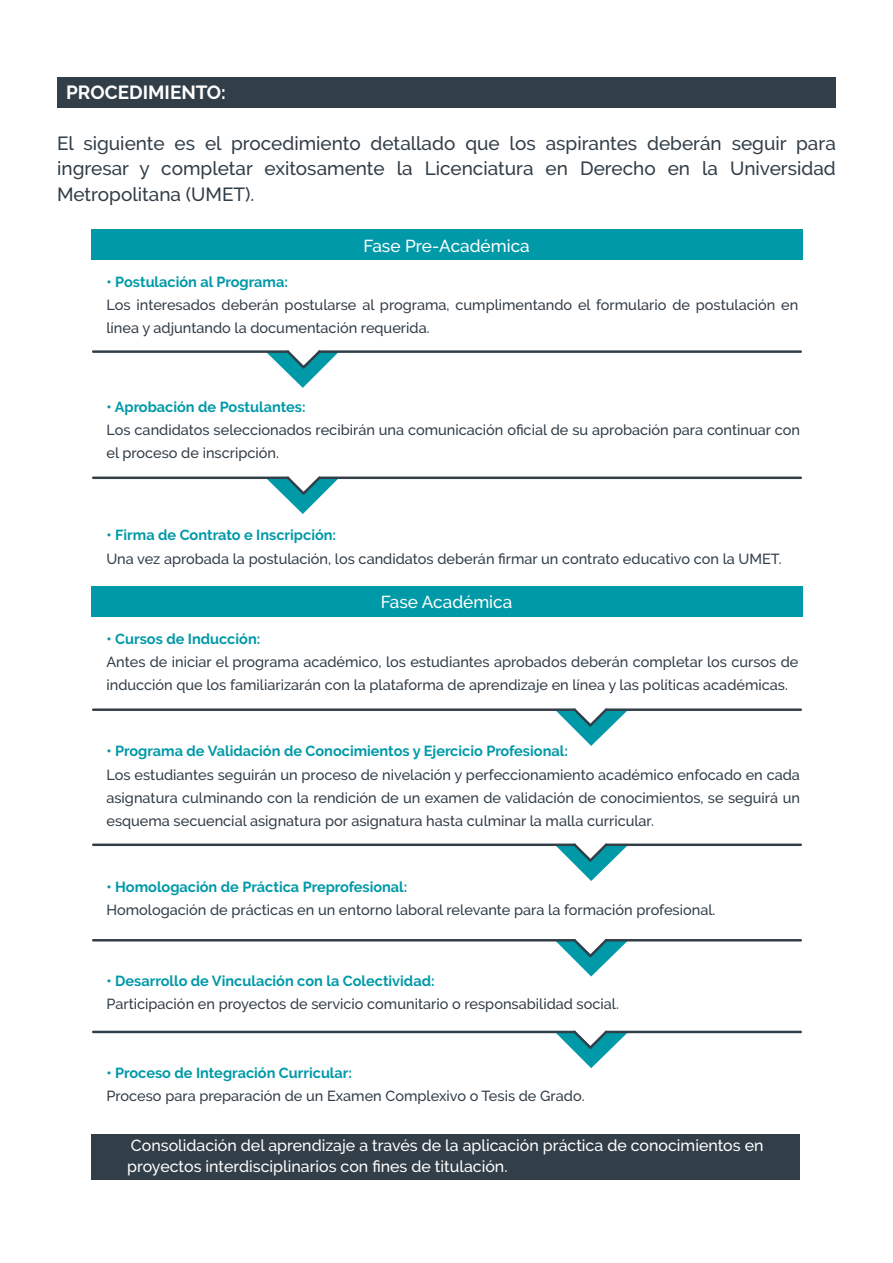
<style>
.page{position:relative;width:893px;height:1263px;background:#fff}
.page>*{position:absolute;margin:0;border:0;box-sizing:border-box;transform-origin:0 0}
.t1{font:500 19.05px/25.5px "Raleway";color:#323e48;text-align:justify}
.t2{font:700 19.05px "Raleway";color:#fff}
.t3{font:500 17.25px "Raleway";color:#fff}
.t4{font:500 16.05px/21px "Raleway";color:#fff}
.t5{font:500 14.55px/23.2px "Raleway";color:#323e48}
.t6{font:700 14.55px "Raleway";color:#0099a8}
</style>
<div class="page">
<div style="left:92px;top:230px;width:711px;height:30px;background:#0099a8"></div>
<hr style="left:92px;top:350px;width:197px;height:3px;background:#323e48">
<hr style="left:318px;top:350px;width:484px;height:3px;background:#323e48">
<svg style="left:266px;top:350px;width:73px;height:38px"></svg>
<hr style="left:92px;top:476px;width:197px;height:3px;background:#323e48">
<hr style="left:318px;top:476px;width:484px;height:3px;background:#323e48">
<svg style="left:266px;top:476px;width:73px;height:38px"></svg>
<div style="left:57px;top:77px;width:779px;height:30px;background:#323e48"></div>
<div style="left:92px;top:586px;width:711px;height:31px;background:#0099a8"></div>
<hr style="left:605px;top:708px;width:197px;height:3px;background:#323e48">
<hr style="left:92px;top:708px;width:484px;height:3px;background:#323e48">
<svg style="left:555px;top:708px;width:73px;height:38px"></svg>
<hr style="left:605px;top:843px;width:197px;height:3px;background:#323e48">
<hr style="left:92px;top:843px;width:484px;height:3px;background:#323e48">
<svg style="left:555px;top:843px;width:73px;height:38px"></svg>
<hr style="left:605px;top:939px;width:197px;height:2px;background:#323e48">
<hr style="left:92px;top:939px;width:484px;height:2px;background:#323e48">
<svg style="left:555px;top:939px;width:73px;height:37px"></svg>
<hr style="left:605px;top:1031px;width:197px;height:2px;background:#323e48">
<hr style="left:92px;top:1031px;width:484px;height:2px;background:#323e48">
<svg style="left:555px;top:1030px;width:73px;height:38px"></svg>
<div style="left:92px;top:1134px;width:708px;height:45px;background:#323e48"></div>
<h1 class="t2" style="left:66px;top:81px;width:161px">PROCEDIMIENTO:</h1>
<h1 class="t1" style="left:57px;top:130px;width:780px">El siguiente es el procedimiento detallado que los aspirantes deberán seguir para ingresar y completar exitosamente la Licenciatura en Derecho en la Universidad Metropolitana (UMET).</h1>
<p class="t3" style="left:363px;top:236px;width:168px">Fase Pre-Académica</p>
<p class="t6" style="left:106px;top:274px;width:183px">• Postulación al Programa:</p>
<p class="t5" style="left:106px;top:293px;width:693px">Los interesados deberán postularse al programa, cumplimentando el formulario de postulación en línea y adjuntando la documentación requerida.</p>
<p class="t6" style="left:106px;top:398px;width:201px">• Aprobación de Postulantes:</p>
<p class="t5" style="left:106px;top:418px;width:695px">Los candidatos seleccionados recibirán una comunicación oficial de su aprobación para continuar con el proceso de inscripción.</p>
<p class="t6" style="left:106px;top:527px;width:231px">• Firma de Contrato e Inscripción:</p>
<p class="t5" style="left:106px;top:547px;width:677px">Una vez aprobada la postulación, los candidatos deberán firmar un contrato educativo con la UMET.</p>
<p class="t3" style="left:381px;top:592px;width:133px">Fase Académica</p>
<p class="t6" style="left:106px;top:630px;width:155px">• Cursos de Inducción:</p>
<p class="t5" style="left:106px;top:650px;width:693px">Antes de iniciar el programa académico, los estudiantes aprobados deberán completar los cursos de inducción que los familiarizarán con la plataforma de aprendizaje en línea y las políticas académicas.</p>
<p class="t6" style="left:106px;top:743px;width:463px">• Programa de Validación de Conocimientos y Ejercicio Profesional:</p>
<p class="t5" style="left:106px;top:763px;width:695px;text-align:justify">Los estudiantes seguirán un proceso de nivelación y perfeccionamiento académico enfocado en cada asignatura culminando con la rendición de un examen de validación de conocimientos, se seguirá un esquema secuencial asignatura por asignatura hasta culminar la malla curricular.</p>
<p class="t6" style="left:106px;top:878px;width:302px">• Homologación de Práctica Preprofesional:</p>
<p class="t5" style="left:106px;top:898px;width:611px">Homologación de prácticas en un entorno laboral relevante para la formación profesional.</p>
<p class="t6" style="left:106px;top:972px;width:330px">• Desarrollo de Vinculación con la Colectividad:</p>
<p class="t5" style="left:106px;top:992px;width:514px">Participación en proyectos de servicio comunitario o responsabilidad social.</p>
<p class="t6" style="left:106px;top:1065px;width:247px">• Proceso de Integración Curricular:</p>
<p class="t5" style="left:106px;top:1084px;width:480px">Proceso para preparación de un Examen Complexivo o Tesis de Grado.</p>
<p class="t4" style="left:127px;top:1135px;width:638px">Consolidación del aprendizaje a través de la aplicación práctica de conocimientos en proyectos interdisciplinarios con fines de titulación.</p>
</div>
